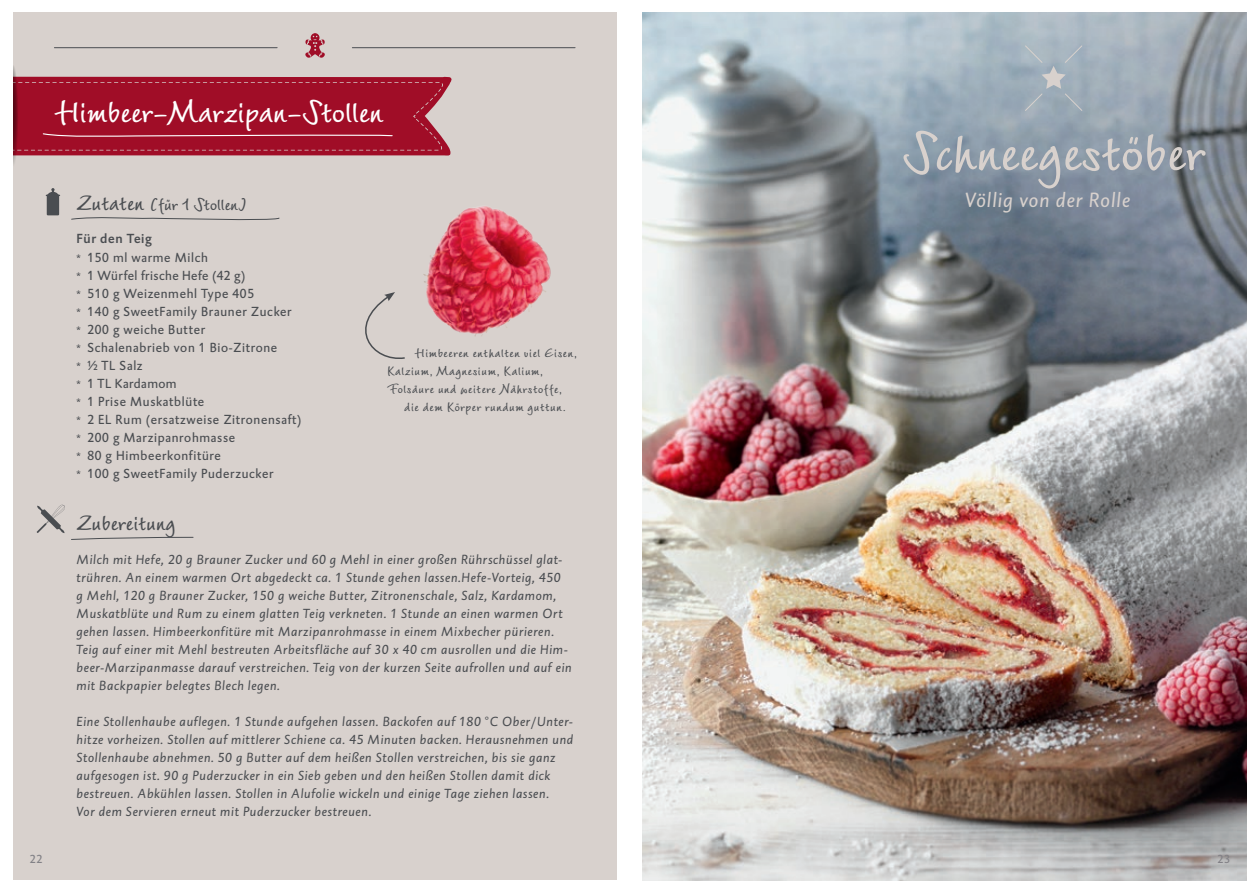
<style>
.page{position:relative;width:1259px;height:893px;background:#fff}
.page>*{position:absolute;margin:0;border:0;box-sizing:border-box;transform-origin:0 0}
.t1{font:700 52.5px "NZ Wiesbaden";color:#d8d1cd}
.t2{font:700 30px "NZ Wiesbaden";color:#fff}
.t3{font:italic 21px "DTL Caspari TOT";letter-spacing:.05em;color:#d8d1cd}
.t4{font:700 21px "NZ Wiesbaden";color:#4a4d51}
.t5{font:700 16.5px "NZ Wiesbaden";color:#4a4d51}
.t6{font:italic 13.5px/18px "DTL Caspari TOT";letter-spacing:.05em;color:#4a4d51}
.t7{font:13.5px/18px "DTL Caspari TOT";letter-spacing:.05em;color:#4a4d51}
.t8{font:700 12px/18px "NZ Wiesbaden";letter-spacing:.05em;color:#4a4d51}
.t9{font:12px "DTL Caspari TOT";color:#828186}
.s1{font-size:21px}
.s2{font-weight:500}
.s3{font-size:10.5px}
</style>
<div class="page">
<div style="left:13px;top:13px;width:604px;height:867px;background:#d8d1cd"></div>
<hr style="left:54px;top:47px;width:223px;height:1px;background:#4a4d51">
<hr style="left:352px;top:47px;width:223px;height:1px;background:#4a4d51">
<img style="left:13px;top:66px;width:3px;height:98px">
<svg style="left:305px;top:33px;width:20px;height:25px"></svg>
<img style="left:642px;top:13px;width:604px;height:867px">
<div style="left:47px;top:195px;width:12px;height:20px;background:#4a4d51"></div>
<svg style="left:46px;top:188px;width:14px;height:8px"></svg>
<svg style="left:13px;top:75px;width:439px;height:81px;background:#a41d34"></svg>
<svg style="left:37px;top:505px;width:28px;height:28px"></svg>
<svg style="left:37px;top:523px;width:10px;height:10px"></svg>
<svg style="left:71px;top:537px;width:123px;height:3px"></svg>
<svg style="left:71px;top:217px;width:209px;height:4px"></svg>
<svg style="left:1024px;top:45px;width:59px;height:67px;background:#a5b1bc"></svg>
<svg style="left:365px;top:292px;width:40px;height:67px"></svg>
<img style="left:423px;top:206px;width:128px;height:131px">
<h2 class="t2" style="left:54px;top:94px;width:330px">Himbeer-Marzipan-Stollen</h2>
<p class="t9" style="left:30px;top:852px;width:14px">22</p>
<p class="t5" style="left:77px;top:195px;width:172px"><span class="s1">Zutaten</span> (für 1 Stollen)</p>
<p class="t7" style="left:77px;top:228px;width:133px;line-height:19.5px"><span class="s2">Für den Teig<br></span><span class="s3">*</span> 150 ml warme Milch</p>
<p class="t7" style="left:77px;top:266px;width:226px"><span class="s3">*</span> 1 Würfel frische Hefe (42 g)<br><span class="s3">*</span> 510 g Weizenmehl Type 405<br><span class="s3">*</span> 140 g SweetFamily Brauner Zucker<br><span class="s3">*</span> 200 g weiche Butter<br><span class="s3">*</span> Schalenabrieb von 1 Bio-Zitrone<br><span class="s3">*</span> ½ TL Salz<br><span class="s3">*</span> 1 TL Kardamom<br><span class="s3">*</span> 1 Prise Muskatblüte<br><span class="s3">*</span> 2 EL Rum (ersatzweise Zitronensaft) <span class="s3">*</span> 200 g Marzipanrohmasse<br><span class="s3">*</span> 80 g Himbeerkonfitüre<br><span class="s3">*</span> 100 g SweetFamily Puderzucker</p>
<p class="t8" style="left:387px;top:344px;width:192px;text-indent:28px">Himbeeren enthalten viel Eisen,<br>Kalzium, Magnesium, Kalium,<br>Folsäure und weitere Nährstoffe,</p>
<p class="t8" style="left:404px;top:398px;width:163px">die dem Körper rundum guttun.</p>
<h3 class="t4" style="left:77px;top:510px;width:101px">Zubereitung</h3>
<p class="t6" style="left:77px;top:550px;width:496px">Milch mit Hefe, 20 g Brauner Zucker und 60 g Mehl in einer großen Rührschüssel glat&shy;trühren. An einem warmen Ort abgedeckt ca. 1 Stunde gehen lassen.Hefe-Vorteig, 450<br>g Mehl, 120 g Brauner Zucker, 150 g weiche Butter, Zitronenschale, Salz, Kardamom, Muskatblüte und Rum zu einem glatten Teig verkneten. 1 Stunde an einen warmen Ort gehen lassen. Himbeerkonfitüre mit Marzipanrohmasse in einem Mixbecher pürieren.<br>Teig auf einer mit Mehl bestreuten Arbeitsfläche auf 30 x 40 cm ausrollen und die Him&shy;beer-Marzipanmasse darauf verstreichen. Teig von der kurzen Seite aufrollen und auf ein mit Backpapier belegtes Blech legen.</p>
<p class="t6" style="left:77px;top:712px;width:498px">Eine Stollenhaube auflegen. 1 Stunde aufgehen lassen. Backofen auf 180 °C Ober/Unter&shy;hitze vorheizen. Stollen auf mittlerer Schiene ca. 45 Minuten backen. Herausnehmen und Stollenhaube abnehmen. 50 g Butter auf dem heißen Stollen verstreichen, bis sie ganz aufgesogen ist. 90 g Puderzucker in ein Sieb geben und den heißen Stollen damit dick bestreuen. Abkühlen lassen. Stollen in Alufolie wickeln und einige Tage ziehen lassen.<br>Vor dem Servieren erneut mit Puderzucker bestreuen.</p>
<h1 class="t1" style="left:902px;top:121px;width:304px">Schneegestöber</h1>
<h3 class="t3" style="left:965px;top:187px;width:167px">Völlig von der Rolle</h3>
<p class="t9" style="left:1217px;top:852px;width:14px">23</p>
</div>
